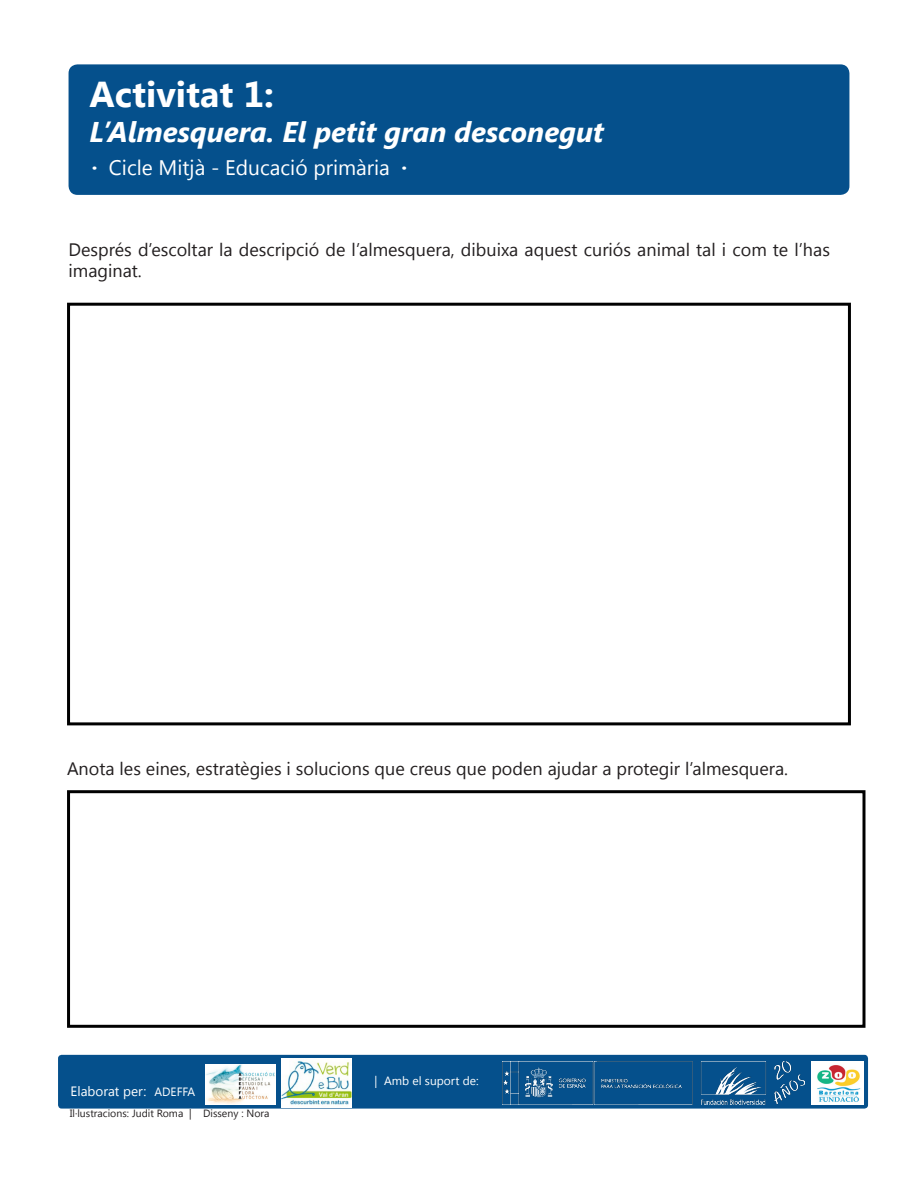
<style>
.page{position:relative;width:918px;height:1188px;background:#fff}
.page>*{position:absolute;margin:0;border:0;box-sizing:border-box;transform-origin:0 0}
.t1{font:700 36px "Segoe UI";color:#fff}
.t2{font:italic 700 28.5px "Segoe UI";color:#fff}
.t3{font:21px "Segoe UI";color:#fff}
.t4{font:18px/21.6px "Segoe UI";color:#231f20}
.t5{font:13.5px "Segoe UI";color:#fff}
.t6{font:12px "Segoe UI";color:#fff}
.t7{font:10.5px "Segoe UI";color:#231f20}
.s1{font-weight:700}
</style>
<div class="page">
<div style="left:69px;top:64px;width:780px;height:131px;background:#05508c;border-radius:9px"></div>
<div style="left:67px;top:303px;width:784px;height:422px;border:3px solid #000"></div>
<div style="left:67px;top:790px;width:799px;height:238px;border:3px solid #000"></div>
<div style="left:58px;top:1055px;width:810px;height:54px;background:#05508c;border-radius:4px"></div>
<img style="left:205px;top:1064px;width:71px;height:40px">
<img style="left:503px;top:1061px;width:301px;height:43px">
<img style="left:282px;top:1058px;width:69px;height:49px">
<img style="left:812px;top:1061px;width:52px;height:43px">
<p class="t1" style="left:90px;top:69px;width:186px">Activitat 1:</p>
<p class="t2" style="left:90px;top:111px;width:516px">L’Almesquera. El petit gran desconegut</p>
<p class="t3" style="left:92px;top:153px;width:317px"><span class="s1">·</span> Cicle Mitjà - Educació primària <span class="s1">·</span></p>
<p class="t4" style="left:69px;top:238px;width:763px">Després d’escoltar la descripció de l’almesquera, dibuixa aquest curiós animal tal i com te l’has imaginat.</p>
<p class="t4" style="left:67px;top:757px;width:723px">Anota les eines, estratègies i solucions que creus que poden ajudar a protegir l’almesquera.</p>
<p class="t5" style="left:71px;top:1082px;width:77px">Elaborat per:</p>
<p class="t6" style="left:154px;top:1084px;width:42px">ADEFFA</p>
<p class="t7" style="left:70px;top:1106px;width:201px">Il·lustracions: Judit Roma | Disseny : Nora</p>
<p class="t6" style="left:375px;top:1073px;width:106px">| Amb el suport de:</p>
</div>
